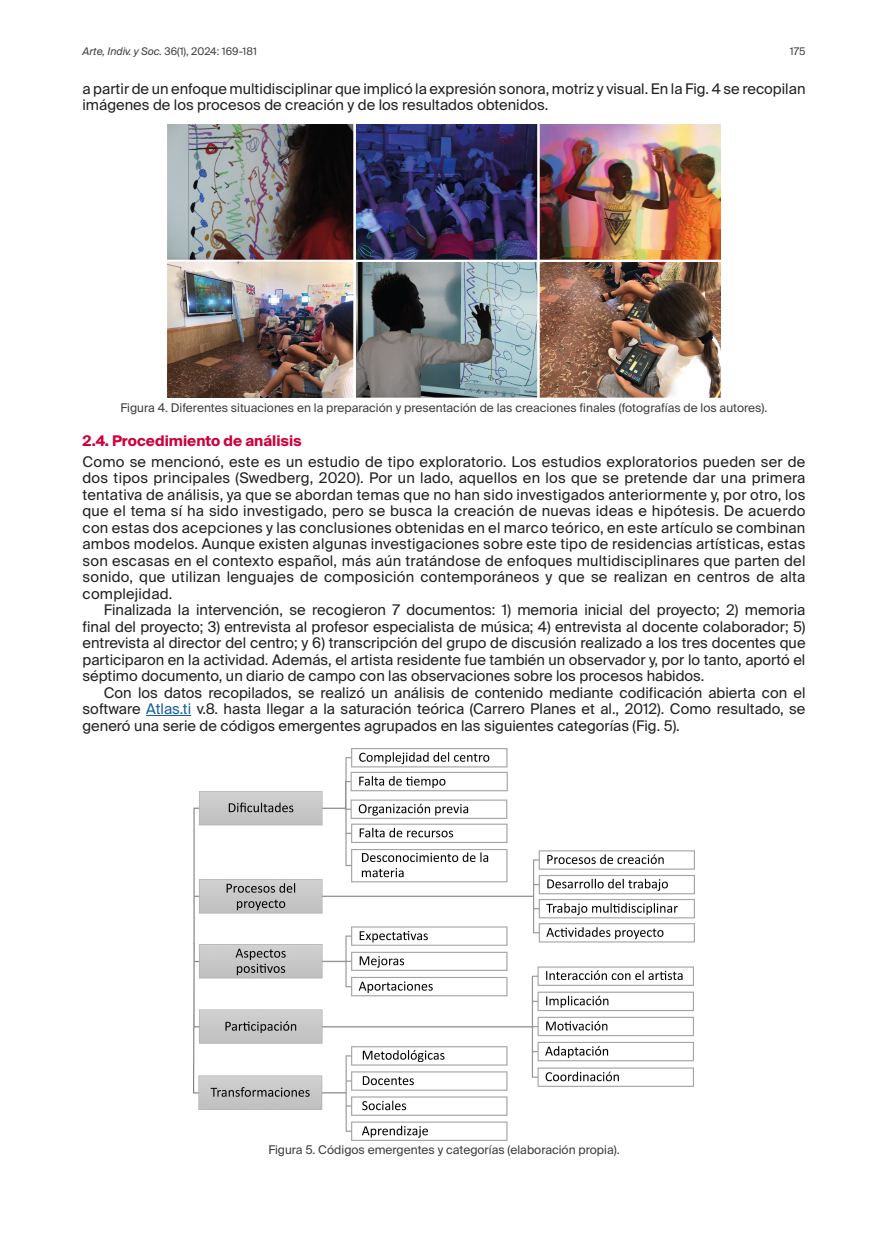
<style>
.page{position:relative;width:888px;height:1258px;background:#fff}
.page>*{position:absolute;margin:0;border:0;box-sizing:border-box;transform-origin:0 0}
.Normal_1er_parr{font:14.7px/16.5px "Suisse Intl";color:#231f20;text-align:justify}
.Epigrafe_2_Nivel_ES{font:700 14.7px "Suisse Intl";color:#cf003d}
.Pie_elemento{font:12px "Suisse Intl";color:#3e3e3f}
.t1{font:10.5px "Suisse Intl";color:#3e3e3f}
.s1{font-style:italic}
.s2{color:#175d9e}
</style>
<div class="page">
<hr style="left:146px;top:715px;width:45px;height:1px;background:#175d9e">
<img style="left:168px;top:124px;width:552px;height:274px">
<img style="left:193px;top:749px;width:502px;height:391px">
<p class="t1" style="left:83px;top:45px;width:176px"><span class="s1">Arte, Indiv. y Soc.</span> 36(1), 2024: 169-181</p>
<p class="t1" style="left:790px;top:45px;width:17px">175</p>
<p class="Normal_1er_parr" style="left:83px;top:81px;width:724px">a partir de un enfoque multidisciplinar que implicó la expresión sonora, motriz y visual. En la Fig. 4 se recopilan imágenes de los procesos de creación y de los resultados obtenidos.</p>
<p class="Pie_elemento" style="left:121px;top:400px;width:648px">Figura 4. Diferentes situaciones en la preparación y presentación de las creaciones finales (fotografías de los autores).</p>
<p class="Epigrafe_2_Nivel_ES" style="left:83px;top:432px;width:221px">2.4. Procedimiento de análisis</p>
<p class="Normal_1er_parr" style="left:83px;top:453px;width:724px">Como se mencionó, este es un estudio de tipo exploratorio. Los estudios exploratorios pueden ser de dos tipos principales (Swedberg, 2020). Por un lado, aquellos en los que se pretende dar una primera tentativa de análisis, ya que se abordan temas que no han sido investigados anteriormente y, por otro, los que el tema sí ha sido investigado, pero se busca la creación de nuevas ideas e hipótesis. De acuerdo con estas dos acepciones y las conclusiones obtenidas en el marco teórico, en este artículo se combinan ambos modelos. Aunque existen algunas investigaciones sobre este tipo de residencias artísticas, estas son escasas en el contexto español, más aún tratándose de enfoques multidisciplinares que parten del sonido, que utilizan lenguajes de composición contemporáneos y que se realizan en centros de alta complejidad.</p>
<p class="Normal_1er_parr" style="left:83px;top:602px;width:724px;text-indent:21px">Finalizada la intervención, se recogieron 7 documentos: 1) memoria inicial del proyecto; 2) memoria final del proyecto; 3) entrevista al profesor especialista de música; 4) entrevista al docente colaborador; 5) entrevista al director del centro; y 6) transcripción del grupo de discusión realizado a los tres docentes que participaron en la actividad. Además, el artista residente fue también un observador y, por lo tanto, aportó el séptimo documento, un diario de campo con las observaciones sobre los procesos habidos.</p>
<p class="Normal_1er_parr" style="left:83px;top:684px;width:724px;text-indent:21px">Con los datos recopilados, se realizó un análisis de contenido mediante codificación abierta con el software <span class="s2">Atlas.ti</span> v.8. hasta llegar a la saturación teórica (Carrero Planes et al., 2012). Como resultado, se generó una serie de códigos emergentes agrupados en las siguientes categorías (Fig. 5).</p>
<p class="Pie_elemento" style="left:268px;top:1142px;width:353px">Figura 5. Códigos emergentes y categorías (elaboración propia).</p>
</div>
